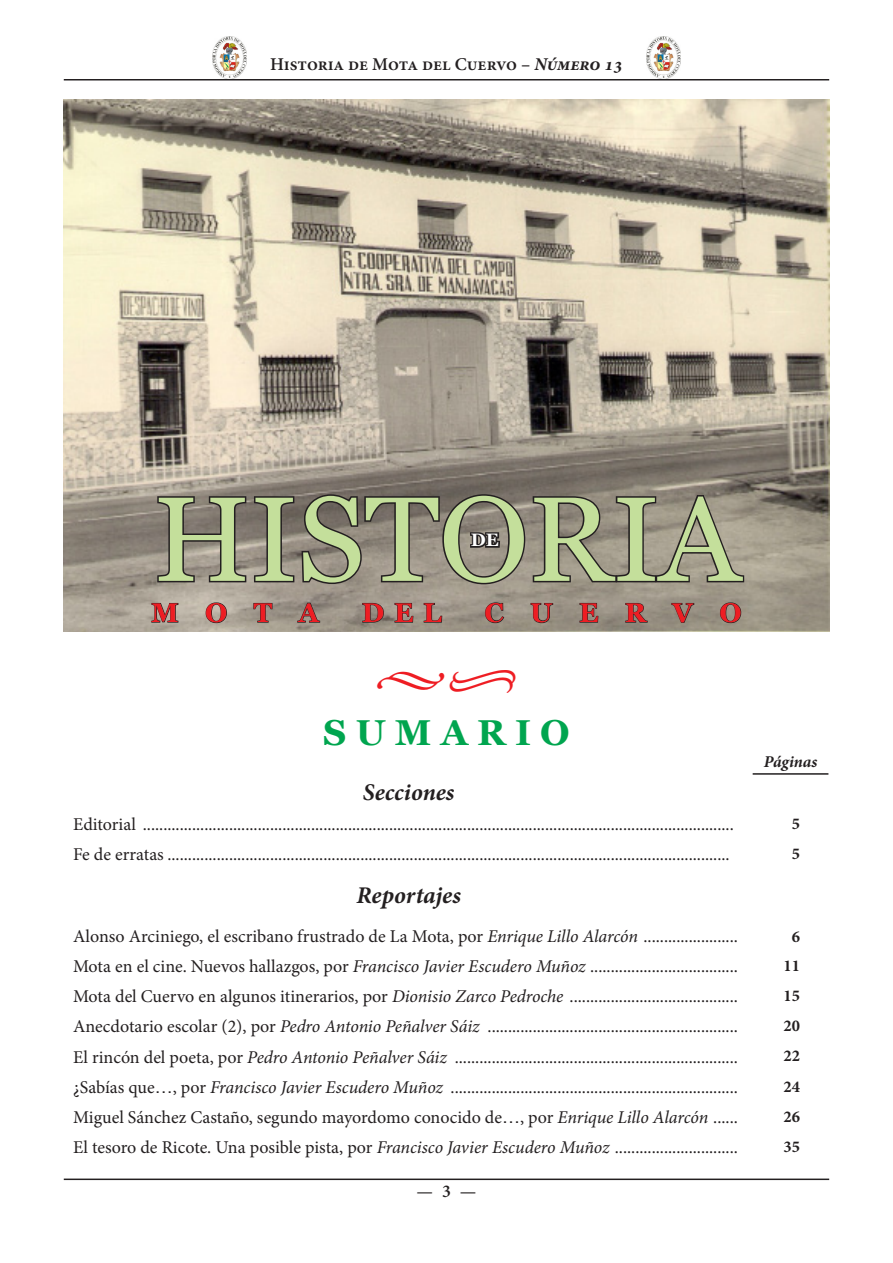
<style>
.page{position:relative;width:893px;height:1263px;background:#fff}
.page>*{position:absolute;margin:0;border:0;box-sizing:border-box;transform-origin:0 0}
.t1{font:120px "Georgia";color:#c4df9b}
.Pie_de_foto{font:45px "Minion Pro";color:#ee1d23}
.t2{font:700 36px "Georgia";color:#00a54f}
.t3{font:700 27px "Georgia";color:#ee1d23}
.t4{font:italic 700 24px "Minion Pro";color:#231f20}
.Pie_de_foto-2{font:18px "Minion Pro";color:#231f20}
.t5{font:600 18px "Minion Pro";letter-spacing:-.005em;color:#231f20}
.t6{font:700 18px "Georgia";color:#fff}
.Pie_de_foto-3{font:700 16.5px "Minion Pro";color:#231f20}
.Pie_de_foto-4{font:italic 700 16.5px "Minion Pro";letter-spacing:-.005em;color:#231f20}
.s1{font-weight:700;font-style:italic}
.s2{font-style:italic}
.s3{font-family:"Arial"}
</style>
<div class="page">
<hr style="left:64px;top:79px;width:765px;height:1px;background:#231f20">
<hr style="left:64px;top:1178px;width:765px;height:2px;background:#231f20">
<img style="left:213px;top:36px;width:34px;height:43px">
<img style="left:646px;top:36px;width:34px;height:43px">
<img style="left:64px;top:100px;width:765px;height:531px">
<svg style="left:151px;top:603px;width:28px;height:20px"></svg>
<svg style="left:205px;top:602px;width:22px;height:21px"></svg>
<svg style="left:253px;top:603px;width:20px;height:20px"></svg>
<svg style="left:297px;top:602px;width:23px;height:21px"></svg>
<svg style="left:362px;top:603px;width:22px;height:20px"></svg>
<svg style="left:394px;top:603px;width:20px;height:20px"></svg>
<svg style="left:423px;top:603px;width:19px;height:20px"></svg>
<svg style="left:485px;top:602px;width:19px;height:21px"></svg>
<svg style="left:530px;top:603px;width:23px;height:20px"></svg>
<svg style="left:579px;top:603px;width:20px;height:20px"></svg>
<svg style="left:625px;top:603px;width:23px;height:20px"></svg>
<svg style="left:671px;top:603px;width:23px;height:20px"></svg>
<svg style="left:720px;top:602px;width:21px;height:21px"></svg>
<hr style="left:753px;top:773px;width:75px;height:2px;background:#231f20">
<svg style="left:156px;top:492px;width:590px;height:94px"></svg>
<p class="t5" style="left:270px;top:52px;width:354px">Historia de Mota del Cuervo – <span class="s1">Número 13</span></p>
<p class="t1" style="left:153px;top:467px;width:589px">HISTORIA</p>
<p class="t6" style="left:471px;top:528px;width:29px">DE</p>
<p class="t3" style="left:151px;top:595px;width:169px">M O T A</p>
<p class="t3" style="left:362px;top:595px;width:81px">DEL</p>
<p class="t3" style="left:485px;top:595px;width:258px">C U E R V O</p>
<p class="Pie_de_foto" style="left:375px;top:647px;width:145px">••</p>
<p class="t2" style="left:323px;top:710px;width:248px">S U M A R I O</p>
<p class="Pie_de_foto-4" style="left:764px;top:750px;width:55px">Páginas</p>
<p class="t4" style="left:363px;top:775px;width:93px">Secciones</p>
<p class="Pie_de_foto-2" style="left:73px;top:812px;width:662px">Editorial ................................................................................................................................................</p>
<p class="Pie_de_foto-3" style="left:792px;top:812px;width:10px">5</p>
<p class="Pie_de_foto-2" style="left:73px;top:842px;width:658px">Fe de erratas .........................................................................................................................................</p>
<p class="Pie_de_foto-3" style="left:792px;top:842px;width:10px">5</p>
<p class="t4" style="left:356px;top:878px;width:106px">Reportajes</p>
<p class="Pie_de_foto-2" style="left:73px;top:924px;width:666px">Alonso Arciniego, el escribano frustrado de La Mota, por <span class="s2">Enrique Lillo Alarcón</span> .......................</p>
<p class="Pie_de_foto-3" style="left:792px;top:925px;width:10px">6</p>
<p class="Pie_de_foto-2" style="left:73px;top:954px;width:666px">Mota en el cine. Nuevos hallazgos, por <span class="s2">Francisco Javier Escudero Muñoz</span> ....................................</p>
<p class="Pie_de_foto-3" style="left:783px;top:954px;width:18px">11</p>
<p class="Pie_de_foto-2" style="left:73px;top:984px;width:666px">Mota del Cuervo en algunos itinerarios, por <span class="s2">Dionisio Zarco Pedroche</span> .........................................</p>
<p class="Pie_de_foto-3" style="left:783px;top:984px;width:18px">15</p>
<p class="Pie_de_foto-2" style="left:73px;top:1014px;width:666px">Anecdotario escolar (2), por <span class="s2">Pedro Antonio Peñalver Sáiz</span> .............................................................</p>
<p class="Pie_de_foto-3" style="left:783px;top:1014px;width:18px">20</p>
<p class="Pie_de_foto-2" style="left:73px;top:1045px;width:666px">El rincón del poeta, por <span class="s2">Pedro Antonio Peñalver Sáiz</span> .....................................................................</p>
<p class="Pie_de_foto-3" style="left:783px;top:1044px;width:18px">22</p>
<p class="Pie_de_foto-2" style="left:73px;top:1075px;width:666px">¿Sabías que<span class="s3">…</span>, por <span class="s2">Francisco Javier Escudero Muñoz</span> ......................................................................</p>
<p class="Pie_de_foto-3" style="left:783px;top:1074px;width:18px">24</p>
<p class="Pie_de_foto-2" style="left:73px;top:1105px;width:666px">Miguel Sánchez Castaño, segundo mayordomo conocido de<span class="s3">…</span>, por <span class="s2">Enrique Lillo Alarcón</span> ......</p>
<p class="Pie_de_foto-3" style="left:783px;top:1105px;width:18px">26</p>
<p class="Pie_de_foto-2" style="left:73px;top:1135px;width:666px">El tesoro de Ricote. Una posible pista, por <span class="s2">Francisco Javier Escudero Muñoz</span> ..............................</p>
<p class="Pie_de_foto-3" style="left:783px;top:1135px;width:18px">35</p>
<p class="t5" style="left:416px;top:1179px;width:62px">—3—</p>
</div>
